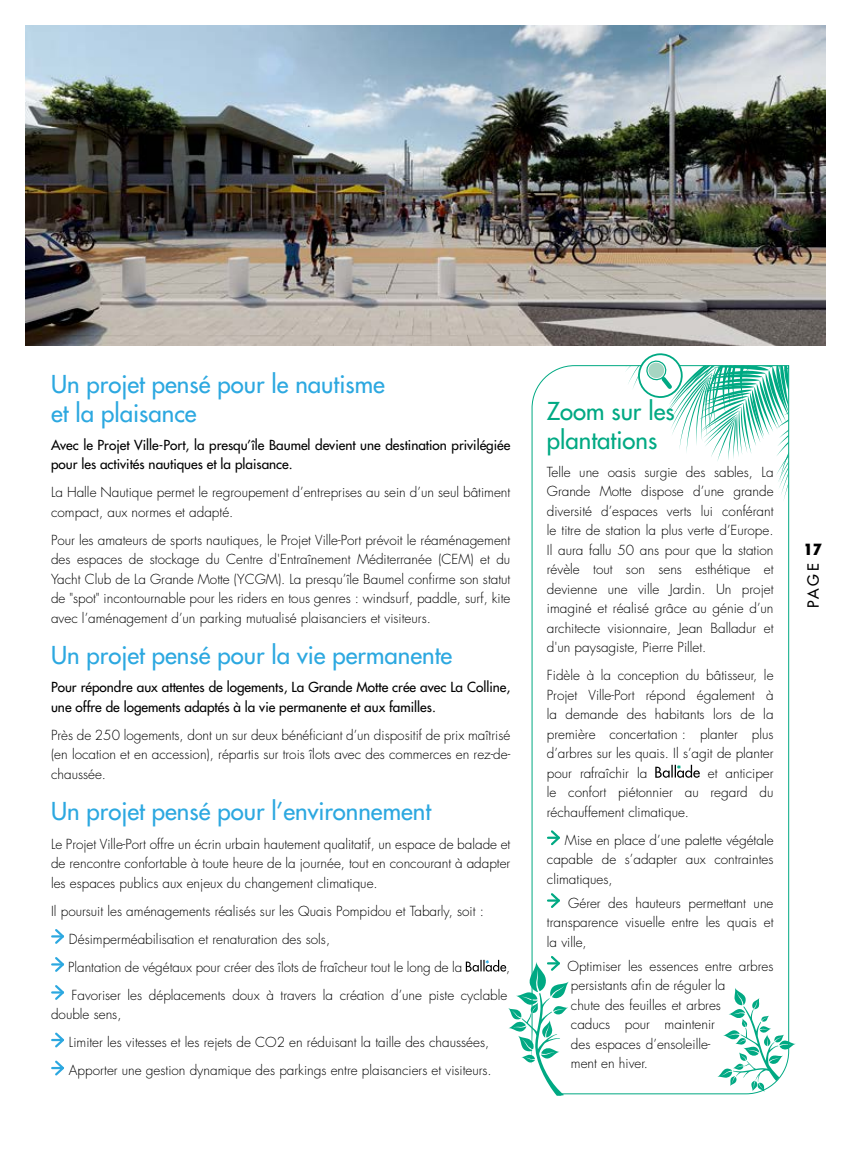
<style>
.page{position:relative;width:851px;height:1149px;background:#fff}
.page>*{position:absolute;margin:0;border:0;box-sizing:border-box;transform-origin:0 0}
.t1{font:500 24px/28.8px "Futura Std";color:#2ca8e0}
.t2{font:500 24px/28.8px "Futura Std";color:#00a983}
.t3{font:500 15px "Futura Std";color:#000}
.t4{font:800 condensed 15px "Futura Std";color:#000}
.t5{font:300 13.5px/19.5px "Futura Std";color:#000;text-align:justify}
.t6{font:500 13.5px/19.5px "Futura Std";color:#000}
</style>
<div class="page">
<svg style="left:531px;top:365px;width:258px;height:728px"></svg>
<svg style="left:52px;top:929px;width:12px;height:15px"></svg>
<svg style="left:52px;top:957px;width:12px;height:15px"></svg>
<svg style="left:52px;top:985px;width:12px;height:15px"></svg>
<svg style="left:52px;top:1032px;width:12px;height:16px"></svg>
<svg style="left:52px;top:1060px;width:12px;height:16px"></svg>
<img style="left:26px;top:26px;width:799px;height:319px">
<svg style="left:655px;top:764px;width:44px;height:13px"></svg>
<svg style="left:548px;top:828px;width:14px;height:19px"></svg>
<svg style="left:548px;top:890px;width:14px;height:19px"></svg>
<svg style="left:465px;top:947px;width:111px;height:149px"></svg>
<svg style="left:717px;top:987px;width:78px;height:104px"></svg>
<svg style="left:624px;top:353px;width:165px;height:148px"></svg>
<h1 class="t1" style="left:51px;top:369px;width:335px">Un projet pensé pour le nautisme et la plaisance</h1>
<p class="t6" style="left:51px;top:435px;width:461px">Avec le Projet Ville-Port, la presqu’île Baumel devient une destination privilégiée pour les activités nautiques et la plaisance.</p>
<p class="t5" style="left:51px;top:482px;width:460px">La Halle Nautique permet le regroupement d’entreprises au sein d’un seul bâtiment compact, aux normes et adapté.</p>
<p class="t5" style="left:51px;top:530px;width:461px">Pour les amateurs de sports nautiques, le Projet Ville-Port prévoit le réaménagement des espaces de stockage du Centre d'Entraînement Méditerranée (CEM) et du Yacht Club de La Grande Motte (YCGM). La presqu’île Baumel confirme son statut de "spot" incontournable pour les riders en tous genres : windsurf, paddle, surf, kite avec l’aménagement d’un parking mutualisé plaisanciers et visiteurs.</p>
<h1 class="t1" style="left:51px;top:641px;width:402px">Un projet pensé pour la vie permanente</h1>
<p class="t6" style="left:51px;top:677px;width:460px">Pour répondre aux attentes de logements, La Grande Motte crée avec La Colline, une offre de logements adaptés à la vie permanente et aux familles.</p>
<p class="t5" style="left:51px;top:725px;width:460px">Près de 250 logements, dont un sur deux bénéficiant d’un dispositif de prix maîtrisé (en location et en accession), répartis sur trois îlots avec des commerces en rez-de&shy;chaussée.</p>
<h1 class="t1" style="left:51px;top:797px;width:381px">Un projet pensé pour l’environnement</h1>
<p class="t5" style="left:51px;top:834px;width:461px">Le Projet Ville-Port offre un écrin urbain hautement qualitatif, un espace de balade et de rencontre confortable à toute heure de la journée, tout en concourant à adapter les espaces publics aux enjeux du changement climatique.</p>
<p class="t5" style="left:68px;top:896px;width:417px;line-height:28px;text-align:left;text-indent:-17px">Il poursuit les aménagements réalisés sur les Quais Pompidou et Tabarly, soit :<br>Désimperméabilisation et renaturation des sols,<br>Plantation de végétaux pour créer des îlots de fraîcheur tout le long de la</p>
<p class="t5" style="left:71px;top:952px;width:440px;line-height:28px;text-align:right">,<br>Favoriser les déplacements doux à travers la création d’une piste cyclable</p>
<p class="t5" style="left:69px;top:1000px;width:424px;line-height:28px;text-align:left;text-indent:-18px">double sens,<br>Limiter les vitesses et les rejets de CO2 en réduisant la taille des chaussées,<br>Apporter une gestion dynamique des parkings entre plaisanciers et visiteurs.</p>
<h1 class="t2" style="left:547px;top:396px;width:129px">Zoom sur les plantations</h1>
<p class="t5" style="left:547px;top:462px;width:228px">Telle une oasis surgie des sables, La Grande Motte dispose d’une grande diversité d’espaces verts lui conférant le titre de station la plus verte d’Europe.<br>Il aura fallu 50 ans pour que la station révèle tout son sens esthétique et devienne une ville Jardin. Un projet imaginé et réalisé grâce au génie d’un architecte visionnaire, Jean Balladur et d'un paysagiste, Pierre Pillet.</p>
<p class="t5" style="left:547px;top:665px;width:228px">Fidèle à la conception du bâtisseur, le Projet Ville-Port répond également à la demande des habitants lors de la première concertation : planter plus d’arbres sur les quais. Il s’agit de planter pour rafraîchir la</p>
<p class="t5" style="left:547px;top:763px;width:228px;text-indent:161px">et anticiper le confort piétonnier au regard du réchauffement climatique.</p>
<p class="t5" style="left:547px;top:830px;width:228px;text-indent:18px">Mise en place d’une palette végétale capable de s’adapter aux contraintes climatiques,</p>
<p class="t5" style="left:547px;top:893px;width:228px;text-indent:21px">Gérer des hauteurs permettant une transparence visuelle entre les quais et la ville,</p>
<p class="t5" style="left:567px;top:955px;width:207px;text-align:left">Optimiser les essences entre arbres persistants afin de réguler la<br>chute des feuilles et arbres<br>caducs pour maintenir<br>des espaces d’ensoleille-<br>ment en hiver.</p>
<p class="t4" style="left:803px;top:540px;width:20px">17</p>
<p class="t3" style="left:803px;top:607px;width:46px;rotate:-90deg">PAGE</p>
</div>
